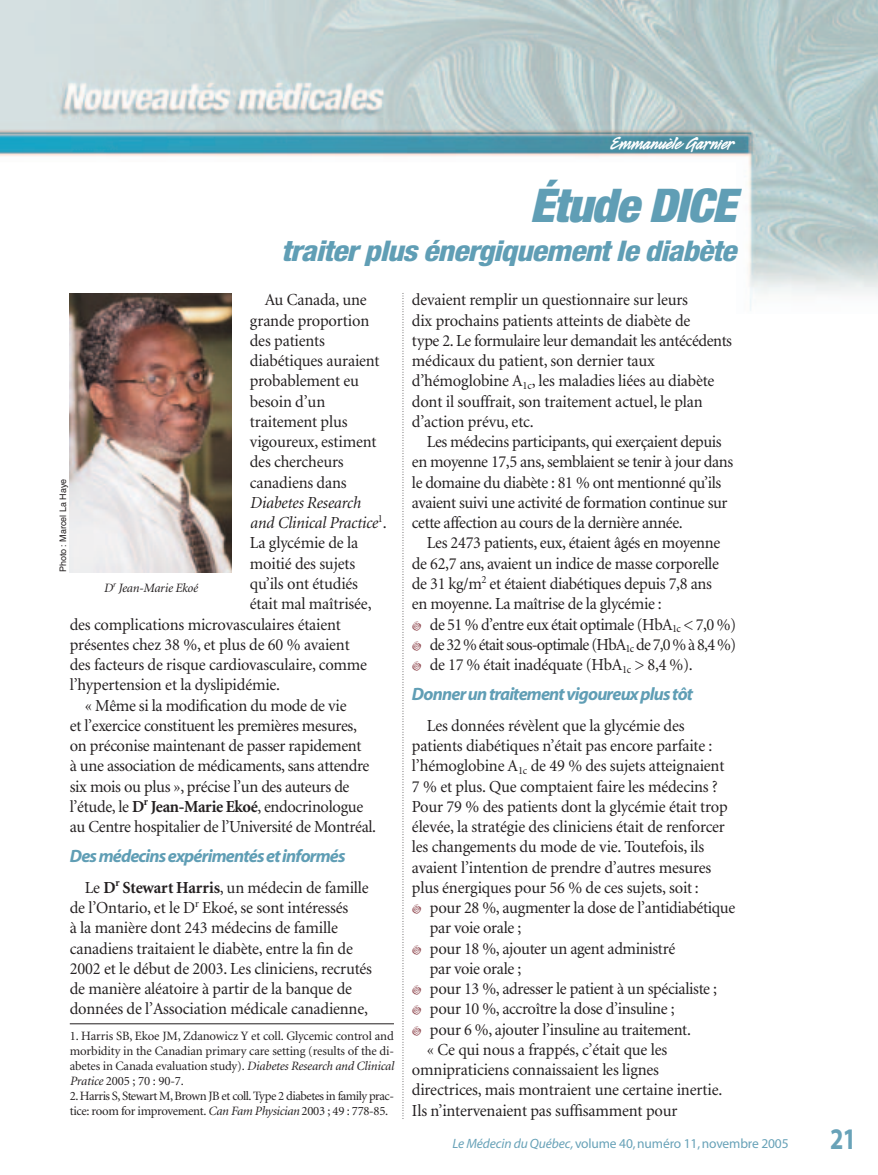
<style>
.page{position:relative;width:878px;height:1175px;background:#fff}
.page>*{position:absolute;margin:0;border:0;box-sizing:border-box;transform-origin:0 0}
.t1{font:italic 900 condensed 46.5px "Helvetica Neue";letter-spacing:-.025em;color:#609eb5;scale:1.05 1}
.t2{font:700 30px "Myriad";color:#68a2b8;scale:.8 1}
.t3{font:italic 800 condensed 28.5px "Helvetica Neue";letter-spacing:-.025em;color:#609eb5;scale:1.1 1}
.t4{font:700 21px "Legault Std";letter-spacing:-.01em;color:#fff}
.t5{font:italic 700 18px "Myriad";letter-spacing:-.045em;color:#609eb5}
.t6{font:16.8px/20.2px "Minion";letter-spacing:-.015em;color:#231f20}
.t7{font:italic 16.8px "Minion";letter-spacing:-.01em;color:#231f20}
.t8{font:13.5px "Myriad";letter-spacing:-.01em;color:#68a2b8}
.t9{font:12.75px/15px "Minion";letter-spacing:-.025em;color:#231f20;text-align:justify}
.t10{font:italic 12.75px "Minion";letter-spacing:-.015em;color:#231f20}
.t11{font:9px "Helvetica";color:#231f20}
.s1{font-style:normal}
.s2{font-weight:700}
.s3{font-style:italic}
</style>
<div class="page">
<img style="left:0;top:0;width:878px;height:314px">
<svg style="left:402px;top:293px;width:1px;height:826px"></svg>
<hr style="left:70px;top:1023px;width:324px;height:1px;background:#231f20">
<img style="left:70px;top:293px;width:162px;height:279px">
<p class="t4" style="left:611px;top:129px;width:125px">Emmanuèle Garnier</p>
<h1 class="t1" style="left:529px;top:189px;width:198px">Étude DICE</h1>
<h3 class="t3" style="left:281px;top:241px;width:415px">traiter plus énergiquement le diabète</h3>
<p class="t6" style="left:250px;top:291px;width:131px;text-indent:15px">Au Canada, une grande proportion des patients diabétiques auraient probablement eu besoin d’un traitement plus vigoureux, estiment des chercheurs canadiens dans</p>
<p class="t7" style="left:250px;top:496px;width:112px">Diabetes Research</p>
<p class="t7" style="left:250px;top:516px;width:138px">and Clinical Practice<sup>1</sup><span class="s1">.</span></p>
<p class="t6" style="left:250px;top:534px;width:110px">La glycémie de la</p>
<p class="t6" style="left:250px;top:554px;width:107px">moitié des sujets</p>
<p class="t6" style="left:250px;top:575px;width:110px">qu’ils ont étudiés</p>
<p class="t6" style="left:250px;top:595px;width:123px">était mal maîtrisée,</p>
<p class="t6" style="left:70px;top:615px;width:273px">des complications microvasculaires étaient</p>
<p class="t6" style="left:70px;top:635px;width:281px">présentes chez 38 %, et plus de 60 % avaient</p>
<p class="t6" style="left:70px;top:656px;width:299px">des facteurs de risque cardiovasculaire, comme</p>
<p class="t6" style="left:70px;top:676px;width:212px">l’hypertension et la dyslipidémie.</p>
<p class="t6" style="left:85px;top:696px;width:263px">« Même si la modification du mode de vie</p>
<p class="t6" style="left:70px;top:716px;width:289px">et l’exercice constituent les premières mesures,</p>
<p class="t6" style="left:70px;top:737px;width:293px">on préconise maintenant de passer rapidement</p>
<p class="t6" style="left:70px;top:757px;width:301px">à une association de médicaments, sans attendre</p>
<p class="t6" style="left:70px;top:777px;width:281px">six mois ou plus », précise l’un des auteurs de</p>
<p class="t6" style="left:70px;top:797px;width:295px">l’étude, le <span class="s2">D</span><sup>r</sup> <span class="s2">Jean-Marie Ekoé</span>, endocrinologue</p>
<p class="t6" style="left:70px;top:818px;width:308px">au Centre hospitalier de l’Université de Montréal.</p>
<p class="t5" style="left:70px;top:849px;width:277px">Des médecins expérimentés et informés</p>
<p class="t6" style="left:70px;top:878px;width:304px;text-indent:15px">Le <span class="s2">D</span><sup>r</sup> <span class="s2">Stewart Harris</span>, un médecin de famille de l’Ontario, et le D<sup>r</sup> Ekoé, se sont intéressés<br>à la manière dont 243 médecins de famille canadiens traitaient le diabète, entre la fin de 2002 et le début de 2003. Les cliniciens, recrutés de manière aléatoire à partir de la banque de données de l’Association médicale canadienne,</p>
<p class="t11" style="left:60px;top:572px;width:95px;rotate:-90deg">Photo : Marcel La Haye</p>
<p class="t10" style="left:104px;top:583px;width:95px">D<sup>r</sup> Jean-Marie Ekoé</p>
<p class="t9" style="left:70px;top:1029px;width:326px">1. Harris SB, Ekoe JM, Zdanowicz Y et coll. Glycemic control and morbidity in the Canadian primary care setting (results of the di&shy;abetes in Canada evaluation study). <span class="s3">Diabetes Research and Clinical Pratice</span> 2005 ; 70 : 90-7.</p>
<p class="t9" style="left:70px;top:1089px;width:326px">2. Harris S, Stewart M, Brown JB et coll. Type 2 diabetes in family prac&shy;tice: room for improvement. <span class="s3">Can Fam Physician</span> 2003 ; 49 : 778-85.</p>
<p class="t6" style="left:412px;top:291px;width:321px">devaient remplir un questionnaire sur leurs<br>dix prochains patients atteints de diabète de<br>type 2. Le formulaire leur demandait les antécédents médicaux du patient, son dernier taux d’hémoglobine A<sub>1c</sub>, les maladies liées au diabète dont il souffrait, son traitement actuel, le plan d’action prévu, etc.</p>
<p class="t6" style="left:412px;top:433px;width:323px;text-indent:15px">Les médecins participants, qui exerçaient depuis en moyenne 17,5 ans, semblaient se tenir à jour dans le domaine du diabète : 81 % ont mentionné qu’ils avaient suivi une activité de formation continue sur cette affection au cours de la dernière année.</p>
<p class="t6" style="left:412px;top:534px;width:310px;text-indent:15px">Les 2473 patients, eux, étaient âgés en moyenne de 62,7 ans, avaient un indice de masse corporelle de 31 kg/m<sup>2</sup> et étaient diabétiques depuis 7,8 ans en moyenne. La maîtrise de la glycémie :</p>
<p class="t6" style="left:430px;top:615px;width:308px;text-align:justify">de 51 % d’entre eux était optimale (HbA<sub>1c</sub> &lt; 7,0 %) de 32 % était sous-optimale (HbA<sub>1c</sub> de 7,0 % à 8,4 %) de 17 % était inadéquate (HbA<sub>1c</sub> &gt; 8,4 %).</p>
<p class="t5" style="left:412px;top:687px;width:283px">Donner un traitement vigoureux plus tôt</p>
<p class="t6" style="left:412px;top:716px;width:317px;text-indent:15px">Les données révèlent que la glycémie des patients diabétiques n’était pas encore parfaite : l’hémoglobine A<sub>1c</sub> de 49 % des sujets atteignaient 7 % et plus. Que comptaient faire les médecins ?<br>Pour 79 % des patients dont la glycémie était trop élevée, la stratégie des cliniciens était de renforcer les changements du mode de vie. Toutefois, ils avaient l’intention de prendre d’autres mesures plus énergiques pour 56 % de ces sujets, soit :</p>
<p class="t6" style="left:430px;top:899px;width:307px">pour 28 %, augmenter la dose de l’antidiabétique</p>
<p class="t6" style="left:430px;top:919px;width:93px">par voie orale ;</p>
<p class="t6" style="left:430px;top:939px;width:247px">pour 18 %, ajouter un agent administré</p>
<p class="t6" style="left:430px;top:959px;width:93px">par voie orale ;</p>
<p class="t6" style="left:430px;top:980px;width:289px">pour 13 %, adresser le patient à un spécialiste ;</p>
<p class="t6" style="left:430px;top:1000px;width:246px">pour 10 %, accroître la dose d’insuline ;</p>
<p class="t6" style="left:430px;top:1020px;width:262px">pour 6 %, ajouter l’insuline au traitement.</p>
<p class="t6" style="left:427px;top:1040px;width:242px">« Ce qui nous a frappés, c’était que les</p>
<p class="t6" style="left:412px;top:1061px;width:249px">omnipraticiens connaissaient les lignes</p>
<p class="t6" style="left:412px;top:1081px;width:312px">directrices, mais montraient une certaine inertie.</p>
<p class="t6" style="left:412px;top:1101px;width:267px">Ils n’intervenaient pas suffisamment pour</p>
<p class="t8" style="left:452px;top:1138px;width:337px"><span class="s3">Le Médecin du Québec,</span>volume 40,numéro 11,novembre 2005</p>
<h2 class="t2" style="left:830px;top:1127px;width:34px">21</h2>
</div>
